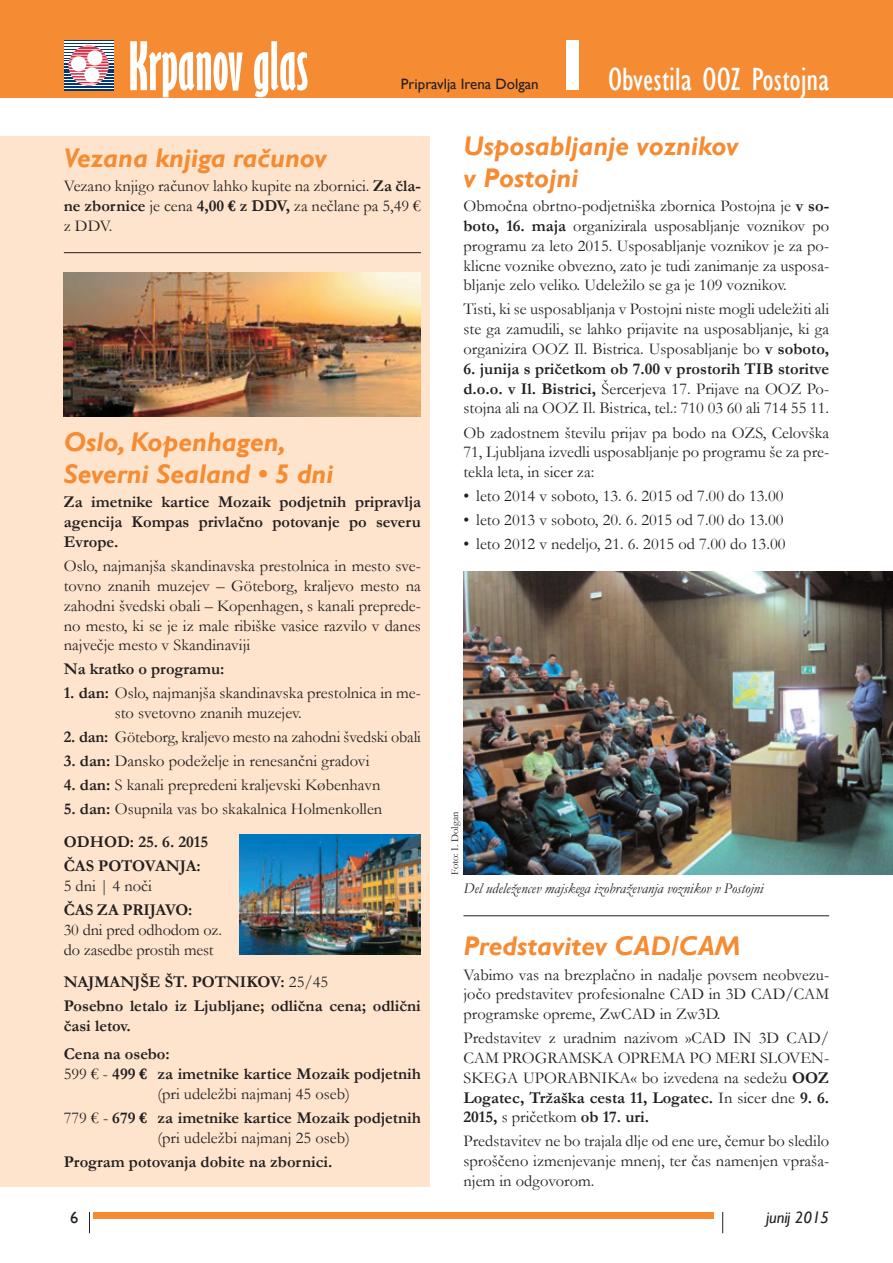
<style>
.page{position:relative;width:893px;height:1263px;background:#fff}
.page>*{position:absolute;margin:0;border:0;box-sizing:border-box;transform-origin:0 0}
.t1{font:700 extra-condensed 61.5px "Gill Sans";color:#fff}
.t2{font:condensed 33px "Gill Sans";color:#fff}
.t3{font:italic 700 27px/32.4px "Gill Sans";color:#f58b32}
.t4{font:16.5px/19.8px "Garamond";color:#231f20;text-align:justify}
.t5{font:700 16.5px/19.8px "Garamond";color:#231f20}
.t6{font:italic 16.5px "Gill Sans";letter-spacing:-.01em;color:#231f20}
.t7{font:16.5px "Gill Sans";color:#231f20}
.t8{font:italic 15px "Garamond";color:#231f20}
.t9{font:15px "Gill Sans";color:#231f20}
.t10{font:10.5px "Garamond";color:#231f20}
.s1{font-weight:700}
.s2{font-weight:400}
</style>
<div class="page">
<svg style="left:89px;top:1212px;width:1px;height:21px"></svg>
<div style="left:94px;top:1212px;width:620px;height:6px;background:#f58b32"></div>
<svg style="left:722px;top:1212px;width:1px;height:21px"></svg>
<div style="left:0;top:0;width:893px;height:98px;background:#f58b32"></div>
<div style="left:566px;top:41px;width:13px;height:49px;background:#fff"></div>
<svg style="left:64px;top:41px;width:49px;height:49px"></svg>
<hr style="left:64px;top:43px;width:49px;height:1px;background:#013775">
<hr style="left:64px;top:46px;width:49px;height:1px;background:#013775">
<hr style="left:64px;top:49px;width:49px;height:1px;background:#013775">
<hr style="left:64px;top:52px;width:49px;height:1px;background:#013775">
<hr style="left:64px;top:55px;width:49px;height:1px;background:#013775">
<hr style="left:64px;top:58px;width:49px;height:1px;background:#013775">
<hr style="left:64px;top:60px;width:49px;height:1px;background:#013775">
<hr style="left:64px;top:63px;width:49px;height:1px;background:#013775">
<hr style="left:64px;top:66px;width:49px;height:1px;background:#013775">
<hr style="left:64px;top:69px;width:49px;height:1px;background:#013775">
<hr style="left:64px;top:72px;width:49px;height:1px;background:#013775">
<hr style="left:64px;top:75px;width:49px;height:1px;background:#013775">
<hr style="left:64px;top:78px;width:49px;height:1px;background:#013775">
<hr style="left:64px;top:80px;width:49px;height:2px;background:#013775">
<hr style="left:64px;top:83px;width:49px;height:2px;background:#013775">
<hr style="left:64px;top:86px;width:49px;height:2px;background:#013775">
<hr style="left:64px;top:41px;width:49px;height:1px;background:#013775">
<hr style="left:64px;top:89px;width:49px;height:1px;background:#013775">
<svg style="left:69px;top:46px;width:40px;height:39px;background:#d7aeba"></svg>
<div style="left:0;top:136px;width:429px;height:1050px;background:#fee4cd"></div>
<img style="left:463px;top:571px;width:430px;height:304px">
<hr style="left:64px;top:252px;width:357px;height:1px;background:#231f20">
<hr style="left:463px;top:915px;width:366px;height:1px;background:#231f20">
<img style="left:64px;top:272px;width:357px;height:145px">
<img style="left:239px;top:834px;width:182px;height:121px">
<h1 class="t1" style="left:129px;top:29px;width:181px">Krpanov glas</h1>
<p class="t9" style="left:401px;top:76px;width:139px">Pripravlja Irena Dolgan</p>
<h2 class="t2" style="left:608px;top:59px;width:223px">Obvestila OOZ Postojna</h2>
<h3 class="t3" style="left:64px;top:143px;width:264px">Vezana knjiga računov</h3>
<p class="t4" style="left:64px;top:176px;width:359px">Vezano knjigo računov lahko kupite na zbornici. <span class="s1">Za čla&shy;ne zbornice</span> je cena <span class="s1">4,00 € z DDV,</span> za nečlane pa 5,49 € z DDV.</p>
<h3 class="t3" style="left:64px;top:426px;width:271px">Oslo, Kopenhagen,<br>Severni Sealand • 5 dni</h3>
<p class="t5" style="left:64px;top:492px;width:359px;text-align:justify">Za imetnike kartice Mozaik podjetnih pripravlja agencija Kompas privlačno potovanje po severu Evrope.</p>
<p class="t4" style="left:64px;top:556px;width:359px">Oslo, najmanjša skandinavska prestolnica in mesto sve&shy;tovno znanih muzejev – Göteborg, kraljevo mesto na zahodni švedski obali – Kopenhagen, s kanali preprede&shy;no mesto, ki se je iz male ribiške vasice razvilo v danes največje mesto v Skandinaviji</p>
<p class="t5" style="left:64px;top:659px;width:162px">Na kratko o programu:</p>
<p class="t4" style="left:115px;top:683px;width:308px;text-indent:-51px"><span class="s1">1. dan:</span> Oslo, najmanjša skandinavska prestolnica in me&shy;sto svetovno znanih muzejev.</p>
<p class="t4" style="left:64px;top:727px;width:359px"><span class="s1">2. dan:</span> Göteborg, kraljevo mesto na zahodni švedski obali</p>
<p class="t4" style="left:64px;top:751px;width:307px"><span class="s1">3. dan:</span> Dansko podeželje in renesančni gradovi</p>
<p class="t4" style="left:64px;top:775px;width:318px"><span class="s1">4. dan:</span> S kanali prepredeni kraljevski København</p>
<p class="t4" style="left:64px;top:793px;width:320px;line-height:32.5px"><span class="s1">5. dan:</span> Osupnila vas bo skakalnica Holmenkollen<br><span class="s1">ODHOD: 25. 6. 2015</span></p>
<p class="t5" style="left:64px;top:856px;width:139px">ČAS POTOVANJA:</p>
<p class="t4" style="left:64px;top:875px;width:90px">5 dni | 4 noči</p>
<p class="t5" style="left:64px;top:900px;width:130px">ČAS ZA PRIJAVO:</p>
<p class="t4" style="left:64px;top:919px;width:160px">30 dni pred odhodom oz. do zasedbe prostih mest</p>
<p class="t5" style="left:64px;top:970px;width:359px;line-height:24px">NAJMANJŠE ŠT. POTNIKOV: <span class="s2">25/45<br></span>Posebno letalo iz Ljubljane; odlična cena; odlični</p>
<p class="t5" style="left:64px;top:1012px;width:108px;line-height:28.3px">časi letov.<br>Cena na osebo:</p>
<p class="t5" style="left:157px;top:1064px;width:265px;text-indent:-94px"><span class="s2">599 € -</span> 499 € za imetnike kartice Mozaik podjetnih <span class="s2">(pri udeležbi najmanj 45 oseb)</span></p>
<p class="t5" style="left:157px;top:1108px;width:265px;text-indent:-94px"><span class="s2">779 € -</span> 679 € za imetnike kartice Mozaik podjetnih <span class="s2">(pri udeležbi najmanj 25 oseb)</span></p>
<p class="t5" style="left:64px;top:1152px;width:270px">Program potovanja dobite na zbornici.</p>
<h3 class="t3" style="left:463px;top:130px;width:276px">Usposabljanje voznikov v Postojni</h3>
<p class="t4" style="left:463px;top:196px;width:367px">Območna obrtno-podjetniška zbornica Postojna je <span class="s1">v so&shy;boto, 16. maja</span> organizirala usposabljanje voznikov po programu za leto 2015. Usposabljanje voznikov je za po&shy;klicne voznike obvezno, zato je tudi zanimanje za usposa&shy;bljanje zelo veliko. Udeležilo se ga je 109 voznikov.</p>
<p class="t4" style="left:463px;top:299px;width:367px">Tisti, ki se usposabljanja v Postojni niste mogli udeležiti ali ste ga zamudili, se lahko prijavite na usposabljanje, ki ga organizira OOZ Il. Bistrica. Usposabljanje bo <span class="s1">v soboto,</span></p>
<p class="t4" style="left:463px;top:358px;width:367px"><span class="s1">6. junija s pričetkom ob 7.00 v prostorih TIB storitve d.o.o. v Il. Bistrici,</span> Šercerjeva 17. Prijave na OOZ Po&shy;stojna ali na OOZ Il. Bistrica, tel.: 710 03 60 ali 714 55 11.</p>
<p class="t4" style="left:463px;top:422px;width:367px">Ob zadostnem številu prijav pa bodo na OZS, Celovška 71, Ljubljana izvedli usposabljanje po programu še za pre&shy;tekla leta, in sicer za:</p>
<p class="t4" style="left:463px;top:486px;width:322px">• leto 2014 v soboto, 13. 6. 2015 od 7.00 do 13.00</p>
<p class="t4" style="left:463px;top:510px;width:322px">• leto 2013 v soboto, 20. 6. 2015 od 7.00 do 13.00</p>
<p class="t4" style="left:463px;top:534px;width:323px">• leto 2012 v nedeljo, 21. 6. 2015 od 7.00 do 13.00</p>
<p class="t10" style="left:448px;top:875px;width:65px;rotate:-90deg">Foto: I. Dolgan</p>
<p class="t8" style="left:463px;top:878px;width:301px">Del udeležencev majskega izobraževanja voznikov v Postojni</p>
<h3 class="t3" style="left:463px;top:931px;width:279px">Predstavitev CAD/CAM</h3>
<p class="t4" style="left:463px;top:964px;width:367px">Vabimo vas na brezplačno in nadalje povsem neobvezu&shy;jočo predstavitev profesionalne CAD in 3D CAD/CAM programske opreme, ZwCAD in Zw3D.</p>
<p class="t4" style="left:463px;top:1028px;width:367px">Predstavitev z uradnim nazivom »CAD IN 3D CAD/ CAM PROGRAMSKA OPREMA PO MERI SLOVEN-SKEGA UPORABNIKA« bo izvedena na sedežu <span class="s1">OOZ Logatec, Tržaška cesta 11, Logatec.</span> In sicer dne <span class="s1">9. 6.<br>2015,</span> s pričetkom <span class="s1">ob 17. uri.</span></p>
<p class="t4" style="left:463px;top:1131px;width:367px">Predstavitev ne bo trajala dlje od ene ure, čemur bo sledilo sproščeno izmenjevanje mnenj, ter čas namenjen vpraša&shy;njem in odgovorom.</p>
<p class="t7" style="left:70px;top:1208px;width:10px">6</p>
<p class="t6" style="left:766px;top:1208px;width:64px">junij 2015</p>
</div>
